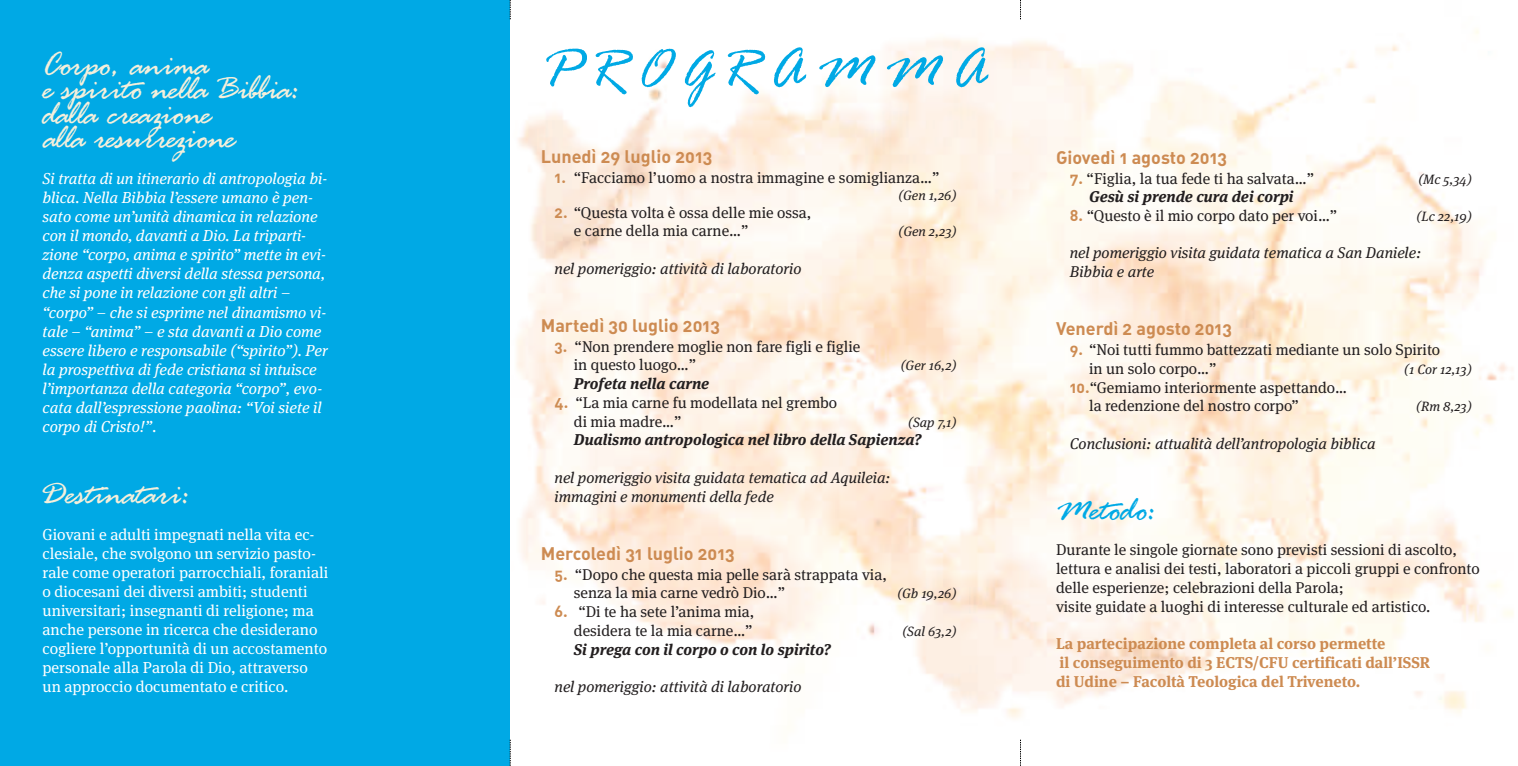
<style>
.page{position:relative;width:1518px;height:766px;background:#fff}
.page>*{position:absolute;margin:0;border:0;box-sizing:border-box;transform-origin:0 0}
.t1{font:59.25px "Rage Italic Plain";letter-spacing:.2em;color:#00a9e5}
.t2{font:36px "Rage Italic Plain";color:#f4efdb}
.t3{font:36px "Rage Italic Plain";letter-spacing:-.02em;color:#f4efdb}
.t4{font:36px "Rage Italic Plain";color:#00a9e5}
.t5{font:18px "DIN Bold Alternate";color:#cd8b52}
.t6{font:italic 15.9px/19px "Meta Serif";color:#fff}
.t7{font:15.9px/19px "Meta Serif";color:#fff}
.t8{font:15.6px/18.5px "Meta Serif";color:#231f20}
.t9{font:italic 15.6px/18.8px "Meta Serif";color:#231f20}
.t10{font:700 15.6px/18.8px "Meta Serif";color:#cd8b52}
.t11{font:italic 700 15.6px "Meta Serif Lf";color:#231f20}
.t12{font:italic 13.5px "Meta Serif";color:#231f20}
.s1{font-family:"DIN Bold Alternate";color:#cd8b52}
</style>
<div class="page">
<div style="left:0;top:0;width:510px;height:765px;background:#00a9e5"></div>
<img style="left:516px;top:19px;width:997px;height:699px">
<svg style="left:510px;top:0;width:1px;height:19px"></svg>
<svg style="left:1020px;top:0;width:1px;height:19px"></svg>
<svg style="left:510px;top:739px;width:1px;height:26px"></svg>
<svg style="left:1020px;top:739px;width:1px;height:26px"></svg>
<h2 class="t2" style="left:43px;top:53px;width:168px">Corpo, anima</h2>
<h2 class="t2" style="left:43px;top:77px;width:259px">e spirito nella Bibbia:</h2>
<h2 class="t3" style="left:43px;top:101px;width:170px">dalla creazione</h2>
<h2 class="t2" style="left:43px;top:125px;width:194px">alla resurrezione</h2>
<p class="t6" style="left:43px;top:170px;width:287px">Si tratta di un itinerario di antropologia bi&shy;blica. Nella Bibbia l’essere umano è pen&shy;sato come un’unità dinamica in relazione con il mondo, davanti a Dio. La triparti&shy;zione “corpo, anima e spirito” mette in evi&shy;denza aspetti diversi della stessa persona, che si pone in relazione con gli altri – “corpo” – che si esprime nel dinamismo vi&shy;tale – “anima” – e sta davanti a Dio come essere libero e responsabile (“spirito”). Per la prospettiva di fede cristiana si intuisce l’importanza della categoria “corpo”, evo&shy;cata dall’espressione paolina: “Voi siete il corpo di Cristo!”.</p>
<h2 class="t2" style="left:43px;top:481px;width:149px">Destinatari:</h2>
<p class="t7" style="left:43px;top:525px;width:287px">Giovani e adulti impegnati nella vita ec&shy;clesiale, che svolgono un servizio pasto&shy;rale come operatori parrocchiali, foraniali o diocesani dei diversi ambiti; studenti universitari; insegnanti di religione; ma anche persone in ricerca che desiderano cogliere l’opportunità di un accostamento personale alla Parola di Dio, attraverso un approccio documentato e critico.</p>
<h1 class="t1" style="left:544px;top:51px;width:445px">PROGRAMMA</h1>
<p class="t5" style="left:541px;top:146px;width:173px">Lunedì 29 luglio 2013</p>
<p class="t8" style="left:555px;top:169px;width:386px"><span class="s1">1.</span> “Facciamo l’uomo a nostra immagine e somiglianza…”</p>
<p class="t12" style="left:898px;top:190px;width:60px">(Gen 1,26)</p>
<p class="t8" style="left:574px;top:204px;width:239px;text-indent:-19px"><span class="s1">2.</span> “Questa volta è ossa delle mie ossa, e carne della mia carne…”</p>
<p class="t12" style="left:899px;top:226px;width:59px">(Gen 2,23)</p>
<p class="t9" style="left:555px;top:260px;width:248px">nel pomeriggio: attività di laboratorio</p>
<p class="t5" style="left:541px;top:315px;width:181px">Martedì 30 luglio 2013</p>
<p class="t8" style="left:574px;top:338px;width:288px;text-indent:-19px"><span class="s1">3.</span> “Non prendere moglie non fare figli e figlie in questo luogo…”</p>
<p class="t12" style="left:901px;top:360px;width:57px">(Ger 16,2)</p>
<p class="t11" style="left:574px;top:377px;width:137px">Profeta nella carne</p>
<p class="t8" style="left:574px;top:394px;width:265px;text-indent:-19px"><span class="s1">4.</span> “La mia carne fu modellata nel grembo di mia madre…”</p>
<p class="t12" style="left:908px;top:417px;width:50px">(Sap 7,1)</p>
<p class="t11" style="left:574px;top:434px;width:349px">Dualismo antropologica nel libro della Sapienza?</p>
<p class="t9" style="left:555px;top:469px;width:338px">nel pomeriggio visita guidata tematica ad Aquileia: immagini e monumenti della fede</p>
<p class="t5" style="left:541px;top:543px;width:196px">Mercoledì 31 luglio 2013</p>
<p class="t8" style="left:574px;top:566px;width:315px;text-indent:-19px"><span class="s1">5.</span> “Dopo che questa mia pelle sarà strappata via, senza la mia carne vedrò Dio…”</p>
<p class="t8" style="left:555px;top:603px;width:201px;text-align:right"><span class="s1">6.</span> “Di te ha sete l’anima mia, desidera te la mia carne…”</p>
<p class="t11" style="left:574px;top:643px;width:259px">Si prega con il corpo o con lo spirito?</p>
<p class="t9" style="left:555px;top:678px;width:248px">nel pomeriggio: attività di laboratorio</p>
<p class="t12" style="left:898px;top:588px;width:60px">(Gb 19,26)</p>
<p class="t12" style="left:902px;top:625px;width:56px">(Sal 63,2)</p>
<p class="t5" style="left:1056px;top:147px;width:173px">Giovedì 1 agosto 2013</p>
<p class="t8" style="left:1070px;top:170px;width:246px"><span class="s1">7.</span> “Figlia, la tua fede ti ha salvata…”</p>
<p class="t12" style="left:1418px;top:174px;width:55px">(Mc 5,34)</p>
<p class="t11" style="left:1089px;top:191px;width:206px">Gesù si prende cura dei corpi</p>
<p class="t8" style="left:1070px;top:207px;width:269px"><span class="s1">8.</span> “Questo è il mio corpo dato per voi…”</p>
<p class="t12" style="left:1417px;top:211px;width:57px">(Lc 22,19)</p>
<p class="t9" style="left:1070px;top:244px;width:353px">nel pomeriggio visita guidata tematica a San Daniele:<br>Bibbia e arte</p>
<p class="t5" style="left:1056px;top:318px;width:178px">Venerdì 2 agosto 2013</p>
<p class="t8" style="left:1089px;top:341px;width:353px;text-indent:-19px"><span class="s1">9.</span> “Noi tutti fummo battezzati mediante un solo Spirito in un solo corpo…”</p>
<p class="t12" style="left:1404px;top:363px;width:69px">(1 Cor 12,13)</p>
<p class="t8" style="left:1089px;top:379px;width:260px;text-indent:-19px"><span class="s1">10.</span>“Gemiamo interiormente aspettando… la redenzione del nostro corpo”</p>
<p class="t9" style="left:1070px;top:435px;width:307px">Conclusioni: attualità dell’antropologia biblica</p>
<p class="t12" style="left:1416px;top:401px;width:57px">(Rm 8,23)</p>
<h2 class="t4" style="left:1056px;top:497px;width:102px">Metodo:</h2>
<p class="t8" style="left:1056px;top:541px;width:425px">Durante le singole giornate sono previsti sessioni di ascolto, lettura e analisi dei testi, laboratori a piccoli gruppi e confronto delle esperienze; celebrazioni della Parola;<br>visite guidate a luoghi di interesse culturale ed artistico.</p>
<p class="t10" style="left:1056px;top:635px;width:376px">La partecipazione completa al corso permette<br>il conseguimento di 3 ECTS/CFU certificati dall’ISSR di Udine – Facoltà Teologica del Triveneto.</p>
</div>
